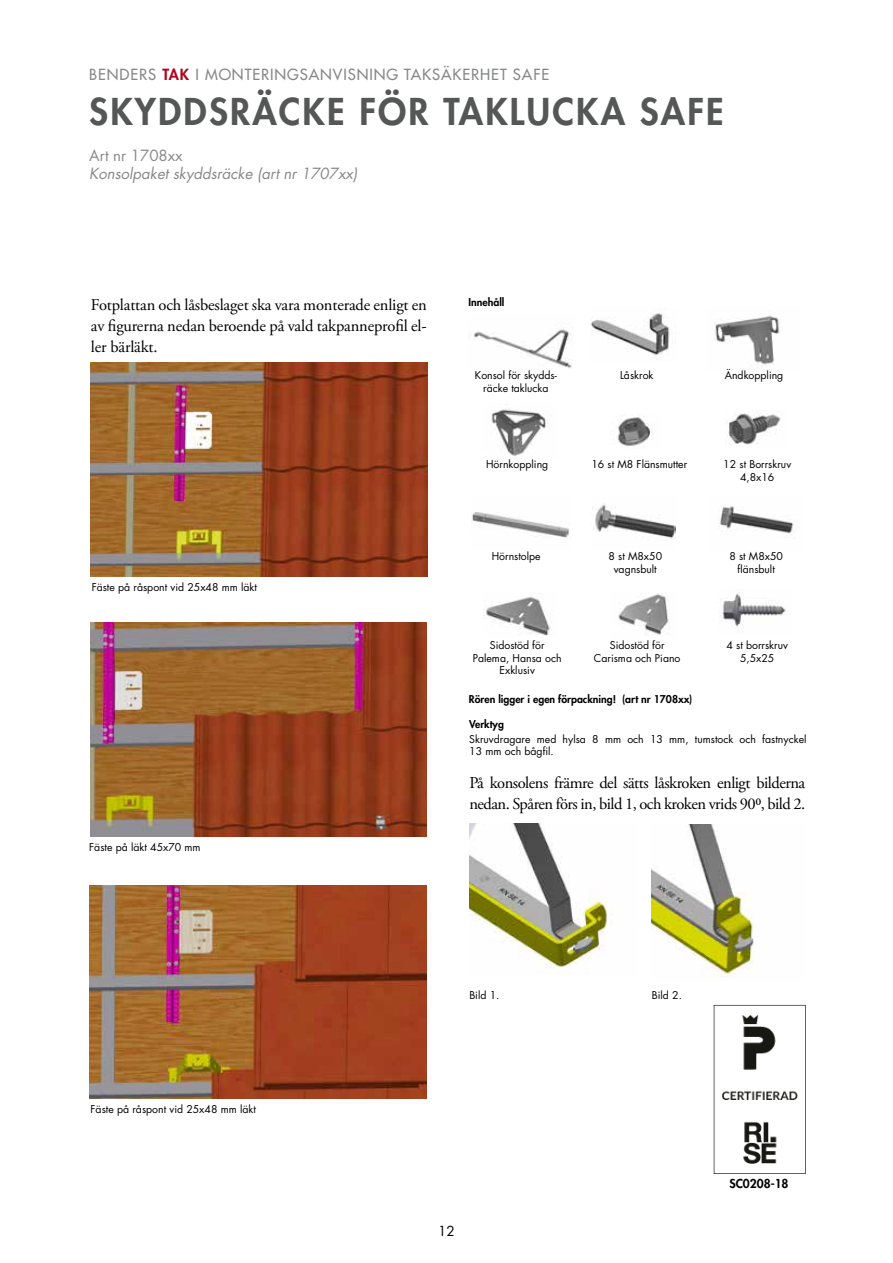
<style>
.page{position:relative;width:893px;height:1263px;background:#fff}
.page>*{position:absolute;margin:0;border:0;box-sizing:border-box;transform-origin:0 0}
.t1{font:800 36px "Futura Std";letter-spacing:.06em;color:#555756}
.t2{font:16.5px/21px "Adobe Garamond Pro";letter-spacing:-.03em;color:#000;text-align:justify}
.t3{font:500 15px "Futura Std";letter-spacing:.06em;color:#878988}
.t4{font:italic 15px "Futura Std";color:#878988}
.t5{font:15px "Futura Std";color:#878988}
.t6{font:13.5px "Futura Std";color:#000}
.t7{font:800 12px "Futura Std";color:#000}
.t8{font:10.5px/12.6px "Futura Std";color:#000;text-align:center}
.t9{font:800 10.5px "Futura Std";color:#000}
.s1{font-weight:800;color:#ae071e}
</style>
<div class="page">
<img style="left:90px;top:363px;width:338px;height:213px">
<img style="left:725px;top:412px;width:56px;height:33px">
<img style="left:491px;top:409px;width:58px;height:47px">
<img style="left:715px;top:315px;width:65px;height:54px">
<img style="left:590px;top:313px;width:80px;height:47px">
<img style="left:617px;top:417px;width:35px;height:32px">
<img style="left:470px;top:325px;width:102px;height:44px">
<hr style="left:609px;top:445px;width:11px;height:4px;background:#fff">
<img style="left:90px;top:622px;width:337px;height:214px">
<img style="left:89px;top:885px;width:338px;height:213px">
<img style="left:469px;top:823px;width:140px;height:152px">
<img style="left:652px;top:824px;width:102px;height:154px">
<img style="left:714px;top:1005px;width:92px;height:169px">
<img style="left:720px;top:592px;width:66px;height:35px">
<img style="left:484px;top:597px;width:66px;height:39px">
<img style="left:718px;top:506px;width:76px;height:28px">
<img style="left:618px;top:593px;width:52px;height:43px">
<img style="left:592px;top:504px;width:83px;height:35px">
<div style="left:480px;top:634px;width:11px;height:5px;background:#fff"></div>
<div style="left:609px;top:626px;width:11px;height:5px;background:#fff"></div>
<img style="left:471px;top:512px;width:98px;height:26px">
<h3 class="t3" style="left:89px;top:65px;width:461px">BENDERS <span class="s1">TAK</span> I MONTERINGSANVISNING TAKSÄKERHET SAFE</h3>
<h1 class="t1" style="left:89px;top:89px;width:636px">SKYDDSRÄCKE FÖR TAKLUCKA SAFE</h1>
<h3 class="t5" style="left:89px;top:146px;width:95px">Art nr 1708xx</h3>
<h3 class="t4" style="left:89px;top:164px;width:270px">Konsolpaket skyddsräcke (art nr 1707xx)</h3>
<h2 class="t2" style="left:91px;top:294px;width:337px">Fotplattan och låsbeslaget ska vara monterade enligt en av figurerna nedan beroende på vald takpanneprofil el&shy;ler bärläkt.</h2>
<p class="t8" style="left:92px;top:581px;width:167px">Fäste på råspont vid 25x48 mm läkt</p>
<p class="t8" style="left:89px;top:841px;width:113px">Fäste på läkt 45x70 mm</p>
<p class="t9" style="left:469px;top:296px;width:37px">Innehåll</p>
<p class="t8" style="left:475px;top:369px;width:83px">Konsol för skydds&shy;räcke taklucka</p>
<p class="t8" style="left:620px;top:369px;width:35px">Låskrok</p>
<p class="t8" style="left:725px;top:369px;width:60px">Ändkoppling</p>
<p class="t8" style="left:486px;top:458px;width:64px">Hörnkoppling</p>
<p class="t8" style="left:591px;top:458px;width:97px">16 st M8 Flänsmutter</p>
<p class="t8" style="left:723px;top:458px;width:69px">12 st Borrskruv<br>4,8x16</p>
<p class="t8" style="left:492px;top:550px;width:51px">Hörnstolpe</p>
<p class="t8" style="left:608px;top:550px;width:55px">8 st M8x50 vagnsbult</p>
<p class="t8" style="left:729px;top:550px;width:55px">8 st M8x50 flänsbult</p>
<p class="t8" style="left:473px;top:639px;width:90px">Sidostöd för<br>Palema, Hansa och<br>Exklusiv</p>
<p class="t8" style="left:594px;top:639px;width:88px">Sidostöd för<br>Carisma och Piano</p>
<p class="t8" style="left:726px;top:639px;width:63px">4 st borrskruv<br>5,5x25</p>
<p class="t9" style="left:469px;top:692px;width:225px">Rören ligger i egen förpackning! (art nr 1708xx)</p>
<p class="t9" style="left:469px;top:717px;width:36px">Verktyg</p>
<p class="t8" style="left:469px;top:733px;width:339px;line-height:12px;text-align:left">Skruvdragare med hylsa 8 mm och 13 mm, tumstock och fastnyckel<br>13 mm och bågfil.</p>
<h2 class="t2" style="left:469px;top:772px;width:337px">På konsolens främre del sätts låskroken enligt bilderna nedan. Spåren förs in, bild 1, och kroken vrids 900, bild 2.</h2>
<p class="t8" style="left:91px;top:1103px;width:167px">Fäste på råspont vid 25x48 mm läkt</p>
<p class="t8" style="left:469px;top:989px;width:32px">Bild 1.</p>
<p class="t8" style="left:652px;top:989px;width:32px">Bild 2.</p>
<p class="t6" style="left:438px;top:1222px;width:18px">12</p>
<p class="t7" style="left:729px;top:1176px;width:61px">SC0208-18</p>
</div>
